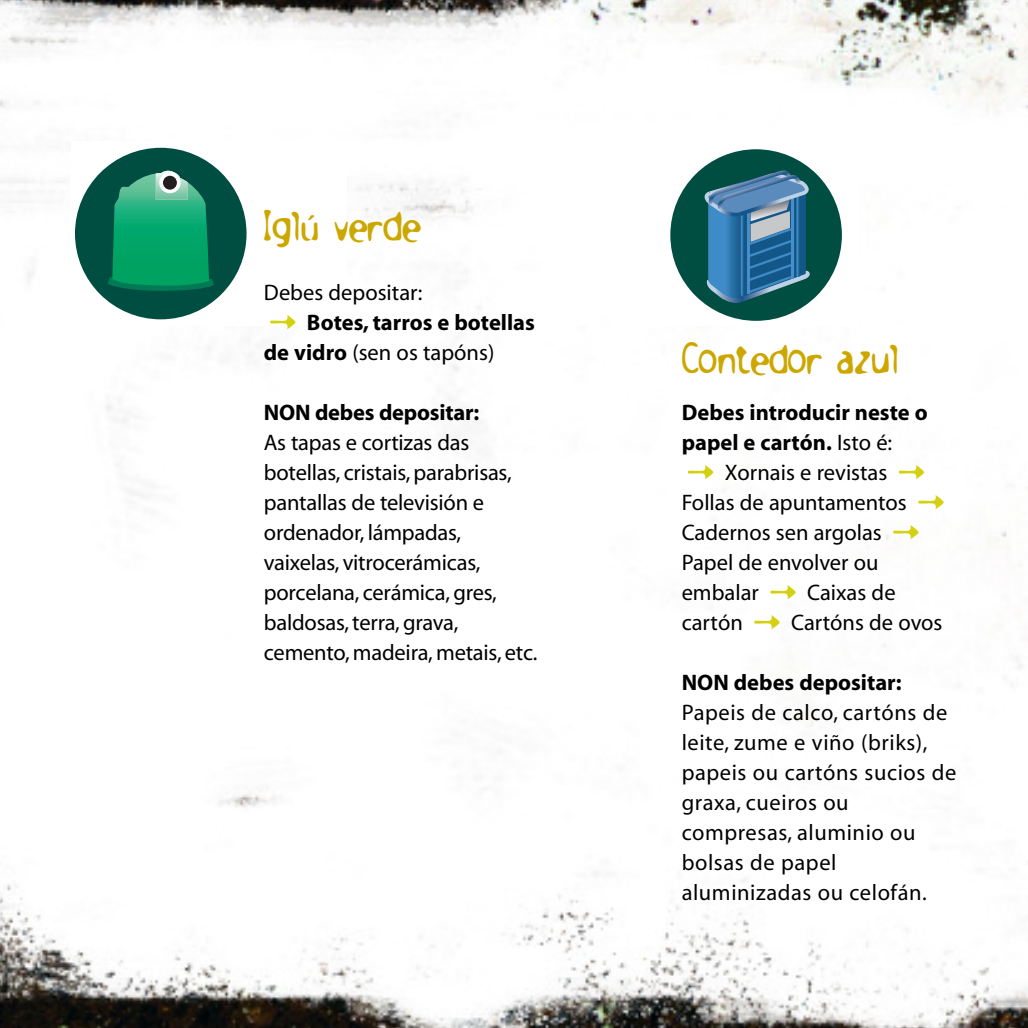
<style>
.page{position:relative;width:1028px;height:1028px;background:#fff}
.page>*{position:absolute;margin:0;border:0;box-sizing:border-box;transform-origin:0 0}
.t1{font:35px "Holstein";letter-spacing:-.015em;color:#cca700}
.t2{font:22.5px/30px "Myriad";color:#000}
.t3{font:22.5px/30px "Myriad";letter-spacing:.025em;color:#000}
.t4{font:700 22.5px/30px "Myriad";color:#000}
.s1{font-family:"Expose"}
.s2{font-weight:400}
</style>
<div class="page">
<img style="left:0;top:0;width:1028px;height:1028px">
<svg style="left:754px;top:615px;width:25px;height:14px"></svg>
<svg style="left:770px;top:585px;width:25px;height:14px"></svg>
<svg style="left:893px;top:525px;width:25px;height:14px"></svg>
<svg style="left:918px;top:495px;width:25px;height:14px"></svg>
<svg style="left:898px;top:465px;width:26px;height:14px"></svg>
<svg style="left:688px;top:465px;width:25px;height:14px"></svg>
<div style="left:618px;top:142px;width:240px;height:184px;background:#fff"></div>
<svg style="left:670px;top:149px;width:172px;height:172px"></svg>
<div style="left:71px;top:142px;width:275px;height:184px;background:#fff"></div>
<svg style="left:75px;top:147px;width:172px;height:173px"></svg>
<img style="left:156px;top:168px;width:32px;height:3px">
<img style="left:156px;top:171px;width:32px;height:28px">
<svg style="left:159px;top:172px;width:22px;height:21px"></svg>
<div style="left:163px;top:176px;width:14px;height:14px;background:#231f20;border-radius:50%"></div>
<svg style="left:270px;top:315px;width:25px;height:14px"></svg>
<h1 class="t1" style="left:264px;top:208px;width:159px">Igl<span class="s1">ú</span> verde</h1>
<p class="t2" style="left:264px;top:279px;width:160px">Debes depositar:</p>
<p class="t4" style="left:264px;top:309px;width:272px;text-indent:43px">Botes, tarros e botellas de vidro <span class="s2">(sen os tapóns)</span></p>
<p class="t4" style="left:264px;top:399px;width:217px">NON debes depositar:</p>
<p class="t2" style="left:264px;top:429px;width:275px">As tapas e cortizas das botellas, cristais, parabrisas, pantallas de televisión e ordenador, lámpadas, vaixelas, vitrocerámicas, porcelana, cerámica, gres, baldosas, terra, grava, cemento, madeira, metais, etc.</p>
<h1 class="t1" style="left:681px;top:341px;width:218px">Contedor azul</h1>
<p class="t4" style="left:681px;top:399px;width:247px">Debes introducir neste o</p>
<p class="t4" style="left:681px;top:429px;width:212px">papel e cartón. <span class="s2">Isto é:</span></p>
<p class="t2" style="left:724px;top:459px;width:164px">Xornais e revistas</p>
<p class="t2" style="left:681px;top:489px;width:227px">Follas de apuntamentos</p>
<p class="t2" style="left:681px;top:519px;width:202px">Cadernos sen argolas</p>
<p class="t2" style="left:681px;top:549px;width:198px">Papel de envolver ou</p>
<p class="t2" style="left:681px;top:579px;width:79px">embalar</p>
<p class="t2" style="left:807px;top:579px;width:90px">Caixas de</p>
<p class="t2" style="left:681px;top:609px;width:63px">cartón</p>
<p class="t2" style="left:791px;top:609px;width:153px">Cartóns de ovos</p>
<p class="t4" style="left:681px;top:669px;width:221px">NON debes depositar:</p>
<p class="t3" style="left:681px;top:699px;width:276px">Papeis de calco, cartóns de leite, zume e viño (briks), papeis ou cartóns sucios de graxa, cueiros ou compresas, aluminio ou bolsas de papel aluminizadas ou celofán.</p>
</div>
